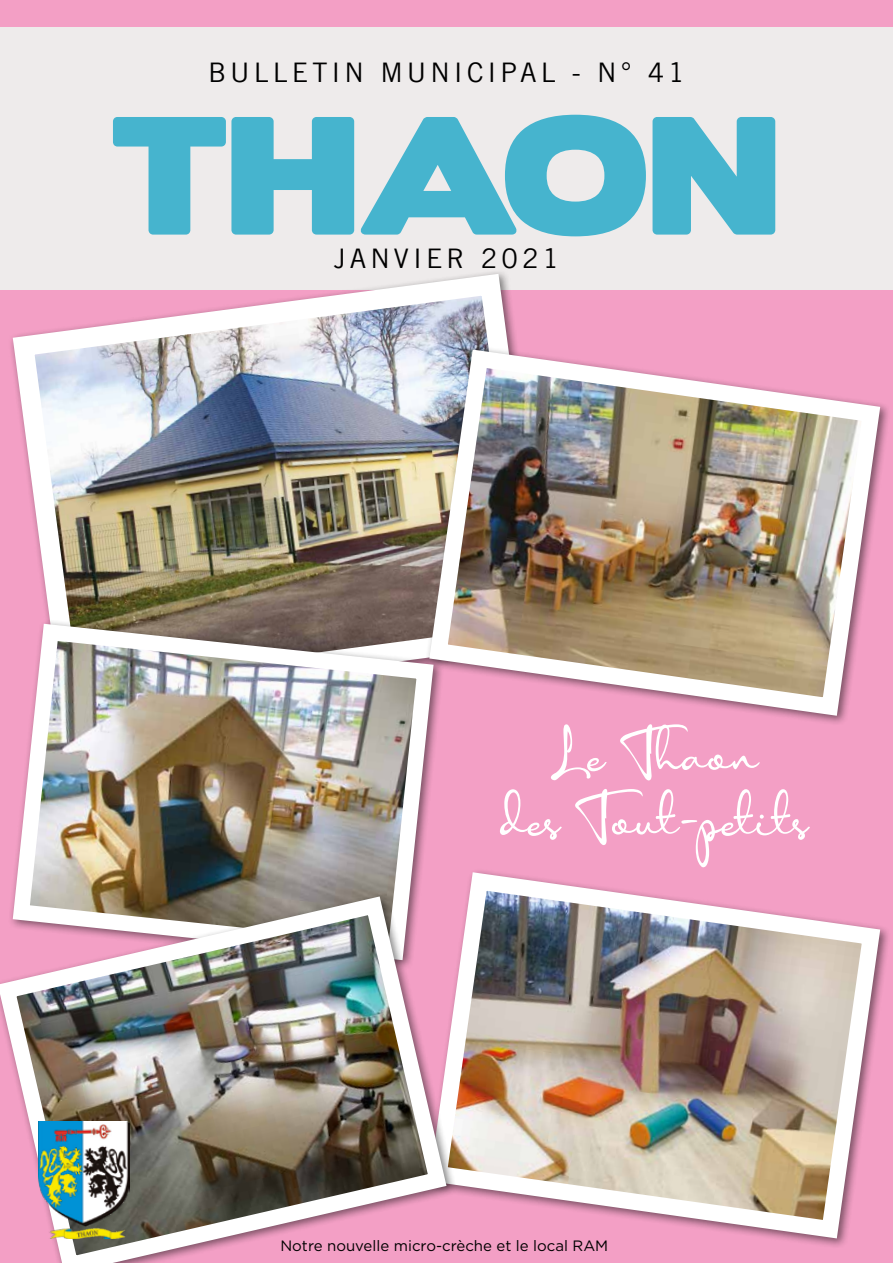
<style>
.page{position:relative;width:893px;height:1263px;background:#fff}
.page>*{position:absolute;margin:0;border:0;box-sizing:border-box;transform-origin:0 0}
.t1{font:150px "Boris Black Bloxx";color:#46b4ce}
.t2{font:53.85px/64.7px "Anisha";color:#fff;text-align:center}
.t3{font:27px "Trade Gothic LT";letter-spacing:.15em;color:#000}
.t4{font:15px "Gotham";color:#000}
</style>
<div class="page">
<div style="left:0;top:0;width:893px;height:289px;background:#eeebeb"></div>
<div style="left:0;top:0;width:893px;height:27px;background:#f39fc5"></div>
<div style="left:0;top:290px;width:893px;height:973px;background:#f39fc5"></div>
<img style="left:2px;top:272px;width:556px;height:343px">
<img style="left:420px;top:340px;width:468px;height:384px">
<img style="left:457px;top:871px;width:431px;height:376px">
<img style="left:14px;top:615px;width:428px;height:272px">
<img style="left:0;top:887px;width:456px;height:376px">
<img style="left:38px;top:1122px;width:91px;height:116px">
<h3 class="t3" style="left:208px;top:56px;width:478px">BULLETIN MUNICIPAL - N° 41</h3>
<h1 class="t1" style="left:109px;top:62px;width:671px">THAON</h1>
<h3 class="t3" style="left:334px;top:242px;width:227px">JANVIER 2021</h3>
<h2 class="t2" style="left:501px;top:718px;width:308px">Le Thaon<br>des Tout-petits</h2>
<p class="t4" style="left:280px;top:1236px;width:329px">Notre nouvelle micro-crèche et le local RAM</p>
</div>
